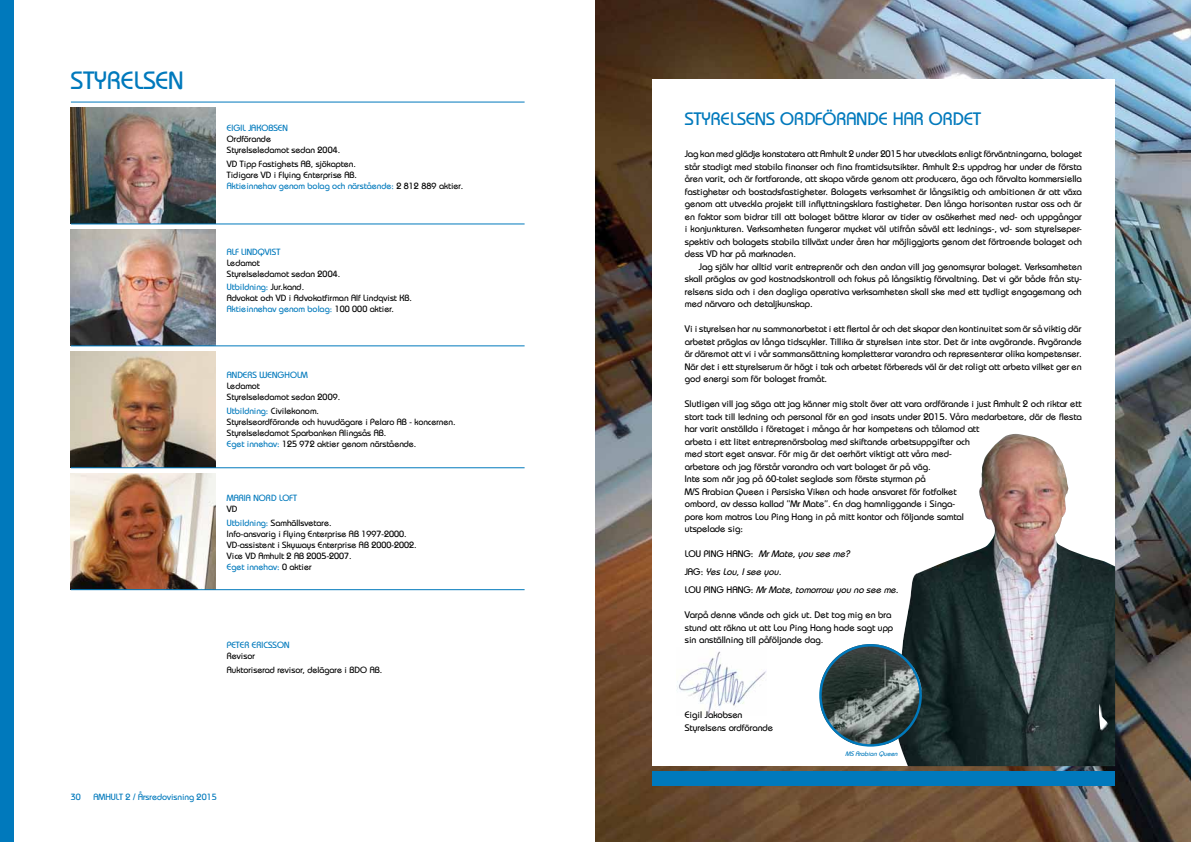
<style>
.page{position:relative;width:1191px;height:842px;background:#fff}
.page>*{position:absolute;margin:0;border:0;box-sizing:border-box;transform-origin:0 0}
.t1{font:25px "Bauhaus";color:#0079bc}
.t2{font:18px "Bauhaus";color:#0079bc}
.t3{font:9.5px/12.5px "Bauhaus";color:#000;text-align:justify}
.t4{font:italic 9.5px/18.2px "Bauhaus";color:#000}
.t5{font:9px/11px "Bauhaus";color:#000}
.t6{font:9px "Bauhaus";color:#0079bc}
.t7{font:italic 6.5px "Bauhaus";color:#0079bc}
.s1{color:#0079bc}
.s2{font-style:normal}
</style>
<div class="page">
<div style="left:0;top:0;width:14px;height:842px;background:#0079bc"></div>
<img style="left:71px;top:473px;width:144px;height:116px">
<img style="left:595px;top:0;width:596px;height:842px">
<div style="left:652px;top:79px;width:462px;height:686px;background:#fff"></div>
<div style="left:652px;top:771px;width:462px;height:14px;background:#0079bc"></div>
<img style="left:71px;top:230px;width:144px;height:116px">
<img style="left:71px;top:351px;width:144px;height:116px">
<img style="left:71px;top:108px;width:144px;height:116px">
<hr style="left:71px;top:224px;width:453px;height:1px;background:#0079bc">
<hr style="left:71px;top:346px;width:453px;height:1px;background:#0079bc">
<hr style="left:71px;top:102px;width:453px;height:1px;background:#0079bc">
<hr style="left:71px;top:467px;width:453px;height:1px;background:#0079bc">
<img style="left:895px;top:434px;width:220px;height:332px">
<hr style="left:71px;top:589px;width:453px;height:1px;background:#0079bc">
<img style="left:819px;top:644px;width:102px;height:103px;border-radius:51px">
<div style="left:819px;top:644px;width:102px;height:103px;border:2px solid #0079bc;border-radius:50%"></div>
<img style="left:677px;top:651px;width:89px;height:64px">
<h1 class="t1" style="left:71px;top:65px;width:114px">STYRELSEN</h1>
<p class="t6" style="left:227px;top:122px;width:63px">EIGIL JAKOBSEN</p>
<p class="t5" style="left:227px;top:133px;width:115px">Ordförande<br>Styrelseledamot sedan 2004.</p>
<p class="t5" style="left:227px;top:158px;width:238px">VD Tipp Fastighets AB, sjökapten.<br>Tidigare VD i Flying Enterprise AB.<br><span class="s1">Aktieinnehav genom bolag och närstående:</span> 2 812 889 aktier.</p>
<p class="t6" style="left:227px;top:246px;width:55px">ALF LINDQVIST</p>
<p class="t5" style="left:227px;top:257px;width:115px">Ledamot<br>Styrelseledamot sedan 2004.</p>
<p class="t5" style="left:227px;top:282px;width:187px"><span class="s1">Utbildning:</span> Jur.kand.<br>Advokat och VD i Advokatfirman Alf Lindqvist KB.<br><span class="s1">Aktieinnehav genom bolag:</span> 100 000 aktier.</p>
<p class="t6" style="left:227px;top:369px;width:82px">ANDERS WENGHOLM</p>
<p class="t5" style="left:227px;top:380px;width:115px">Ledamot<br>Styrelseledamot sedan 2009.</p>
<p class="t5" style="left:227px;top:405px;width:230px"><span class="s1">Utbildning:</span> Civilekonom.<br>Styrelseordförande och huvudägare i Pelaro AB - koncernen.<br>Styrelseledamot Sparbanken Alingsås AB.<br><span class="s1">Eget innehav:</span> 125 972 aktier genom närstående.</p>
<p class="t6" style="left:227px;top:492px;width:72px">MARIA NORD LOFT</p>
<p class="t5" style="left:227px;top:502px;width:106px;line-height:13.8px">VD<br><span class="s1">Utbildning:</span> Samhällsvetare.</p>
<p class="t5" style="left:227px;top:528px;width:191px">Info-ansvarig i Flying Enterprise AB 1997-2000.<br>VD-assistent i Skyways Enterprise AB 2000-2002.<br>Vice VD Amhult 2 AB 2005-2007.<br><span class="s1">Eget innehav:</span> 0 aktier</p>
<p class="t6" style="left:227px;top:639px;width:64px">PETER ERICSSON</p>
<p class="t5" style="left:227px;top:648px;width:157px;line-height:13.8px">Revisor<br>Auktoriserad revisor, delägare i BDO AB.</p>
<p class="t6" style="left:71px;top:791px;width:12px">30</p>
<p class="t6" style="left:93px;top:791px;width:125px">AMHULT 2 / Årsredovisning 2015</p>
<h2 class="t2" style="left:685px;top:107px;width:298px">STYRELSENS ORDFÖRANDE HAR ORDET</h2>
<p class="t3" style="left:685px;top:147px;width:399px">Jag kan med glädje konstatera att Amhult 2 under 2015 har utvecklats enligt förväntningarna, bolaget står stadigt med stabila finanser och fina framtidsutsikter. Amhult 2:s uppdrag har under de första åren varit, och är fortfarande, att skapa värde genom att producera, äga och förvalta kommersiella fastigheter och bostadsfastigheter. Bolagets verksamhet är långsiktig och ambitionen är att växa genom att utveckla projekt till inflyttningsklara fastigheter. Den långa horisonten rustar oss och är en faktor som bidrar till att bolaget bättre klarar av tider av osäkerhet med ned- och uppgångar i konjunkturen. Verksamheten fungerar mycket väl utifrån såväl ett lednings-, vd- som styrelseper&shy;spektiv och bolagets stabila tillväxt under åren har möjliggjorts genom det förtroende bolaget och dess VD har på marknaden.</p>
<p class="t3" style="left:685px;top:260px;width:398px;text-indent:14px">Jag själv har alltid varit entreprenör och den andan vill jag genomsyrar bolaget. Verksamheten skall präglas av god kostnadskontroll och fokus på långsiktig förvaltning. Det vi gör både från sty&shy;relsens sida och i den dagliga operativa verksamheten skall ske med ett tydligt engagemang och med närvaro och detaljkunskap.</p>
<p class="t3" style="left:685px;top:322px;width:398px">Vi i styrelsen har nu sammanarbetat i ett flertal år och det skapar den kontinuitet som är så viktig där arbetet präglas av långa tidscykler. Tillika är styrelsen inte stor. Det är inte avgörande. Avgörande är däremot att vi i vår sammansättning kompletterar varandra och representerar olika kompetenser.<br>När det i ett styrelserum är högt i tak och arbetet förbereds väl är det roligt att arbeta vilket ger en god energi som för bolaget framåt.</p>
<p class="t3" style="left:685px;top:397px;width:398px;text-align:left">Slutligen vill jag säga att jag känner mig stolt över att vara ordförande i just Amhult 2 och riktar ett stort tack till ledning och personal för en god insats under 2015. Våra medarbetare, där de flesta har varit anställda i företaget i många år har kompetens och tålamod att<br>arbeta i ett litet entreprenörsbolag med skiftande arbetsuppgifter och<br>med stort eget ansvar. För mig är det oerhört viktigt att våra med-<br>arbetare och jag förstår varandra och vart bolaget är på väg.<br>Inte som när jag på 60-talet seglade som förste styrman på<br>M/S Arabian Queen i Persiska Viken och hade ansvaret för fotfolket<br>ombord, av dessa kallad ”Mr Mate”. En dag hamnliggande i Singa-<br>pore kom matros Lou Ping Hang in på mitt kontor och följande samtal<br>utspelade sig:</p>
<p class="t4" style="left:685px;top:544px;width:218px"><span class="s2">L O U P I N G H A N G :</span> MrMate,you see me?<br><span class="s2">J A G :</span> YesLou,Isee you.<br><span class="s2">L O U P I N G H A N G :</span> MrMate,tomorrow you no see me.</p>
<p class="t3" style="left:685px;top:609px;width:210px;text-align:left">Varpå denne vände och gick ut. Det tog mig en bra stund att räkna ut att Lou Ping Hang hade sagt upp sin anställning till påföljande dag.</p>
<p class="t3" style="left:685px;top:709px;width:90px">Eigil Jakobsen<br>Styrelsens ordförande</p>
<p class="t7" style="left:845px;top:750px;width:55px">MS Arabian Queen</p>
</div>
